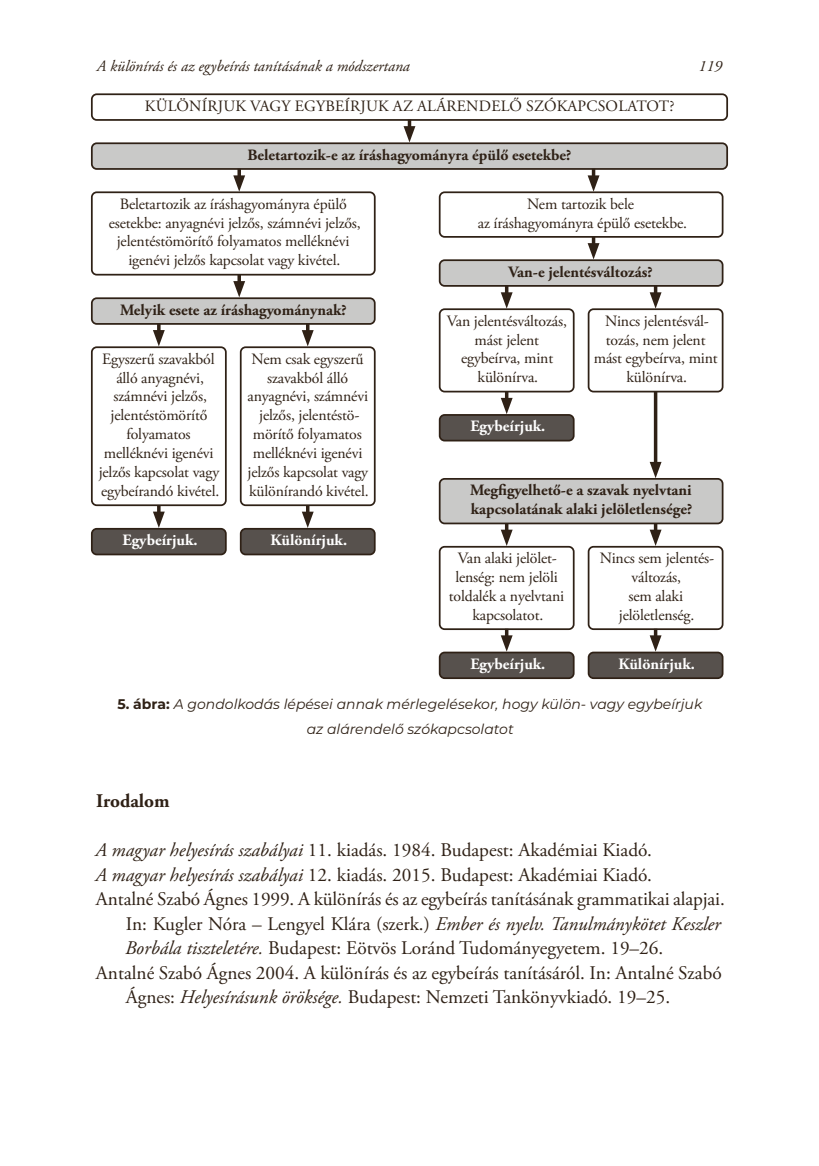
<style>
.page{position:relative;width:819px;height:1166px;background:#fff}
.page>*{position:absolute;margin:0;border:0;box-sizing:border-box;transform-origin:0 0}
.IRODALOM{font:19.25px/24.5px "Adobe Garamond Pro";color:#2f2116}
.ALCÍM{font:700 19.25px "Adobe Garamond Pro";color:#2f2116}
.BEKEZDÉS_ELSŐ{font:15.75px/18.9px "Adobe Garamond Pro";letter-spacing:-.01em;color:#2f2116;text-align:center}
.BEKEZDÉS_ELSŐ-2{font:700 15.75px/18.9px "Adobe Garamond Pro";color:#2f2116}
.BEKEZDÉS_ELSŐ-3{font:700 15.75px "Adobe Garamond Pro";color:#fff}
.BEKEZDÉS_ELSŐ-4{font:15.75px "Adobe Garamond Pro";letter-spacing:.015em;color:#2f2116}
.t1{font:italic 15.75px "Adobe Garamond Pro";color:#2f2116}
.ÁBRA{font:italic 14px/24.5px "Montserrat";color:#2f2116;text-align:center}
.s1{font-weight:700;font-style:normal}
.s2{font-style:italic}
</style>
<div class="page">
<div style="left:91px;top:93px;width:637px;height:28px;border:2px solid #2f2116;border-radius:5px"></div>
<div style="left:92px;top:143px;width:635px;height:26px;background:#c9c9c8;border-radius:5px"></div>
<div style="left:91px;top:142px;width:637px;height:28px;border:2px solid #2f2116;border-radius:5px"></div>
<div style="left:92px;top:298px;width:283px;height:26px;background:#c9c9c8;border-radius:5px"></div>
<div style="left:91px;top:297px;width:284px;height:28px;border:2px solid #2f2116;border-radius:5px"></div>
<div style="left:439px;top:260px;width:283px;height:26px;background:#c9c9c8;border-radius:5px"></div>
<div style="left:439px;top:259px;width:284px;height:28px;border:2px solid #2f2116;border-radius:5px"></div>
<div style="left:439px;top:479px;width:283px;height:44px;background:#c9c9c8;border-radius:5px"></div>
<div style="left:439px;top:478px;width:284px;height:46px;border:2px solid #2f2116;border-radius:5px"></div>
<div style="left:92px;top:529px;width:134px;height:25px;background:#57514d;border-radius:5px"></div>
<div style="left:91px;top:528px;width:136px;height:27px;border:2px solid #2f2116;border-radius:5px"></div>
<div style="left:439px;top:652px;width:134px;height:26px;background:#57514d;border-radius:5px"></div>
<div style="left:439px;top:651px;width:135px;height:28px;border:2px solid #2f2116;border-radius:5px"></div>
<div style="left:439px;top:415px;width:134px;height:26px;background:#57514d;border-radius:5px"></div>
<div style="left:439px;top:414px;width:135px;height:27px;border:2px solid #2f2116;border-radius:5px"></div>
<div style="left:241px;top:529px;width:134px;height:25px;background:#57514d;border-radius:5px"></div>
<div style="left:240px;top:528px;width:135px;height:27px;border:2px solid #2f2116;border-radius:5px"></div>
<div style="left:588px;top:652px;width:134px;height:26px;background:#57514d;border-radius:5px"></div>
<div style="left:587px;top:651px;width:136px;height:28px;border:2px solid #2f2116;border-radius:5px"></div>
<div style="left:91px;top:191px;width:284px;height:84px;border:2px solid #2f2116;border-radius:5px"></div>
<div style="left:91px;top:346px;width:136px;height:160px;border:2px solid #2f2116;border-radius:5px"></div>
<div style="left:439px;top:308px;width:135px;height:84px;border:2px solid #2f2116;border-radius:5px"></div>
<div style="left:439px;top:546px;width:135px;height:84px;border:2px solid #2f2116;border-radius:5px"></div>
<div style="left:240px;top:346px;width:135px;height:160px;border:2px solid #2f2116;border-radius:5px"></div>
<div style="left:587px;top:308px;width:136px;height:84px;border:2px solid #2f2116;border-radius:5px"></div>
<div style="left:587px;top:546px;width:136px;height:84px;border:2px solid #2f2116;border-radius:5px"></div>
<div style="left:439px;top:191px;width:284px;height:47px;border:2px solid #2f2116;border-radius:5px"></div>
<svg style="left:237px;top:169px;width:4px;height:6px"></svg>
<svg style="left:233px;top:175px;width:12px;height:17px"></svg>
<svg style="left:403px;top:120px;width:12px;height:22px"></svg>
<svg style="left:237px;top:274px;width:4px;height:7px"></svg>
<svg style="left:233px;top:281px;width:12px;height:16px"></svg>
<svg style="left:153px;top:323px;width:12px;height:23px"></svg>
<svg style="left:153px;top:505px;width:12px;height:23px"></svg>
<svg style="left:302px;top:323px;width:12px;height:23px"></svg>
<svg style="left:302px;top:505px;width:12px;height:23px"></svg>
<svg style="left:591px;top:169px;width:4px;height:6px"></svg>
<svg style="left:587px;top:175px;width:12px;height:17px"></svg>
<svg style="left:591px;top:236px;width:4px;height:7px"></svg>
<svg style="left:587px;top:243px;width:12px;height:16px"></svg>
<svg style="left:500px;top:286px;width:12px;height:23px"></svg>
<svg style="left:500px;top:391px;width:12px;height:23px"></svg>
<svg style="left:500px;top:523px;width:12px;height:23px"></svg>
<svg style="left:500px;top:629px;width:12px;height:23px"></svg>
<svg style="left:653px;top:523px;width:4px;height:7px"></svg>
<svg style="left:649px;top:530px;width:12px;height:16px"></svg>
<svg style="left:653px;top:629px;width:4px;height:6px"></svg>
<svg style="left:649px;top:635px;width:12px;height:17px"></svg>
<svg style="left:653px;top:391px;width:4px;height:71px"></svg>
<svg style="left:649px;top:462px;width:12px;height:16px"></svg>
<svg style="left:653px;top:286px;width:4px;height:6px"></svg>
<svg style="left:649px;top:292px;width:12px;height:17px"></svg>
<p class="t1" style="left:97px;top:57px;width:315px">A különírás és az egybeírás tanításának a módszertana</p>
<p class="t1" style="left:698px;top:57px;width:25px">119</p>
<p class="BEKEZDÉS_ELSŐ-4" style="left:145px;top:96px;width:531px">KÜLÖNÍRJUK VAGY EGYBEÍRJUK AZ ALÁRENDELŐ SZÓKAPCSOLATOT?</p>
<p class="BEKEZDÉS_ELSŐ-2" style="left:247px;top:145px;width:325px">Beletartozik-e az íráshagyományra épülő esetekbe?</p>
<p class="BEKEZDÉS_ELSŐ" style="left:109px;top:195px;width:253px">Beletartozik az íráshagyományra épülő esetekbe: anyagnévi jelzős, számnévi jelzős, jelentéstömörítő folyamatos melléknévi igenévi jelzős kapcsolat vagy kivétel.</p>
<p class="BEKEZDÉS_ELSŐ-2" style="left:120px;top:300px;width:228px">Melyik esete az íráshagyománynak?</p>
<p class="BEKEZDÉS_ELSŐ" style="left:99px;top:350px;width:122px">Egyszerű szavakból álló anyagnévi, számnévi jelzős, jelentéstömörítő folyamatos melléknévi igenévi jelzős kapcsolat vagy egybeírandó kivétel.</p>
<p class="BEKEZDÉS_ELSŐ-3" style="left:122px;top:531px;width:76px">Egybeírjuk.</p>
<p class="BEKEZDÉS_ELSŐ" style="left:247px;top:350px;width:123px">Nem csak egyszerű szavakból álló anyagnévi, számnévi jelzős, jelentéstö&shy;mörítő folyamatos melléknévi igenévi jelzős kapcsolat vagy különírandó kivétel.</p>
<p class="BEKEZDÉS_ELSŐ-3" style="left:270px;top:531px;width:78px">Különírjuk.</p>
<p class="BEKEZDÉS_ELSŐ" style="left:478px;top:195px;width:211px">Nem tartozik bele<br>az íráshagyományra épülő esetekbe.</p>
<p class="BEKEZDÉS_ELSŐ-2" style="left:508px;top:262px;width:145px">Van-e jelentésváltozás?</p>
<p class="BEKEZDÉS_ELSŐ" style="left:446px;top:312px;width:122px">Van jelentésváltozás,</p>
<p class="BEKEZDÉS_ELSŐ" style="left:461px;top:331px;width:94px">mást jelent egybeírva, mint különírva.</p>
<p class="BEKEZDÉS_ELSŐ-3" style="left:470px;top:417px;width:76px">Egybeírjuk.</p>
<p class="BEKEZDÉS_ELSŐ" style="left:593px;top:312px;width:125px">Nincs jelentésvál&shy;tozás, nem jelent mást egybeírva, mint különírva.</p>
<p class="BEKEZDÉS_ELSŐ-2" style="left:470px;top:481px;width:224px">Megfigyelhető-e a szavak nyelvtani kapcsolatának alaki jelöletlensége?</p>
<p class="BEKEZDÉS_ELSŐ" style="left:449px;top:549px;width:117px">Van alaki jelölet&shy;lenség: nem jelöli toldalék a nyelvtani kapcsolatot.</p>
<p class="BEKEZDÉS_ELSŐ-3" style="left:470px;top:655px;width:76px">Egybeírjuk.</p>
<p class="BEKEZDÉS_ELSŐ" style="left:600px;top:549px;width:116px">Nincs sem jelentés&shy;változás,<br>sem alaki jelöletlenség.</p>
<p class="BEKEZDÉS_ELSŐ-3" style="left:618px;top:655px;width:78px">Különírjuk.</p>
<p class="ÁBRA" style="left:117px;top:692px;width:586px"><span class="s1">5. ábra:</span> A gondolkodás lépései annak mérlegelésekor, hogy külön- vagy egybeírjuk az alárendelő szókapcsolatot</p>
<p class="ALCÍM" style="left:96px;top:790px;width:75px">Irodalom</p>
<p class="IRODALOM" style="left:95px;top:839px;width:558px"><span class="s2">A magyar helyesírás szabályai</span> 11. kiadás. 1984. Budapest: Akadémiai Kiadó.</p>
<p class="IRODALOM" style="left:95px;top:863px;width:558px"><span class="s2">A magyar helyesírás szabályai</span> 12. kiadás. 2015. Budapest: Akadémiai Kiadó.</p>
<p class="IRODALOM" style="left:125px;top:888px;width:601px;text-indent:-29px">Antalné Szabó Ágnes 1999. A különírás és az egybeírás tanításának grammatikai alapjai.<br>In: Kugler Nóra – Lengyel Klára (szerk.) <span class="s2">Ember és nyelv. Tanulmánykötet Keszler<br>Borbála tiszteletére.</span> Budapest: Eötvös Loránd Tudományegyetem. 19–26.</p>
<p class="IRODALOM" style="left:126px;top:961px;width:597px;text-indent:-30px">Antalné Szabó Ágnes 2004. A különírás és az egybeírás tanításáról. In: Antalné Szabó<br>Ágnes: <span class="s2">Helyesírásunk öröksége.</span> Budapest: Nemzeti Tankönyvkiadó. 19–25.</p>
</div>
